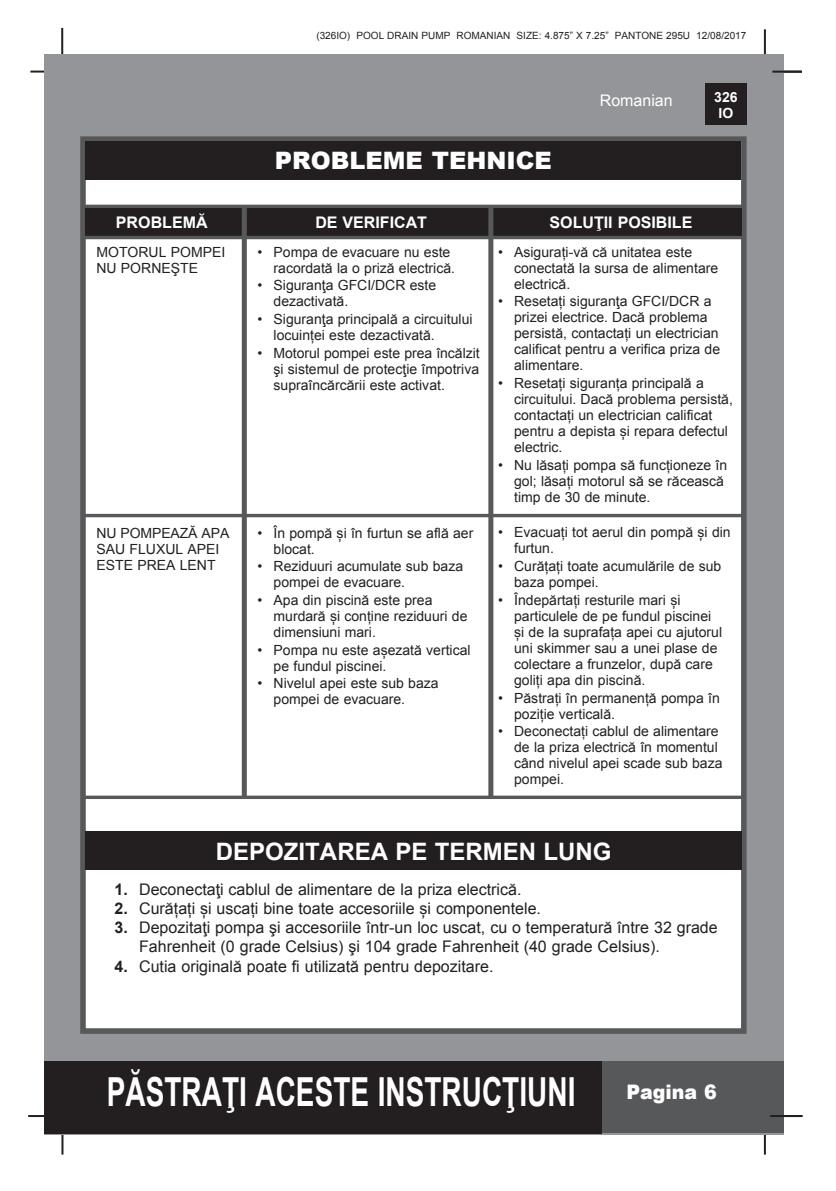
<style>
.page{position:relative;width:836px;height:1191px;background:#fff}
.page>*{position:absolute;margin:0;border:0;box-sizing:border-box;transform-origin:0 0}
.t1{font:700 40px "Arial";color:#fff;scale:.7 1}
.t2{font:700 24px "Arial";color:#fff}
.t3{font:900 24px "Arial";color:#fff}
.t4{font:900 20px "Arial";color:#fff;scale:.95 1}
.t5{font:16px "Arial";color:#231f20}
.t6{font:700 16px "Arial";color:#fff}
.t7{font:16px "Arial";color:#fff}
.t8{font:14px/16px "Arial";color:#231f20}
.t9{font:700 14px/16.8px "Arial";color:#fff;text-align:center}
.t10{font:10px "Arial";color:#231f20}
.s1{font-weight:700}
</style>
<div class="page">
<hr style="left:763px;top:29px;width:2px;height:34px;background:#231f20">
<hr style="left:763px;top:1123px;width:2px;height:31px;background:#231f20">
<hr style="left:30px;top:71px;width:26px;height:2px;background:#231f20">
<hr style="left:61px;top:28px;width:2px;height:36px;background:#231f20">
<hr style="left:61px;top:1122px;width:2px;height:32px;background:#231f20">
<hr style="left:28px;top:1115px;width:29px;height:2px;background:#231f20">
<div style="left:45px;top:54px;width:738px;height:1080px;background:#939598"></div>
<div style="left:80px;top:136px;width:666px;height:897px;background:#fff;border:6px solid #57585a"></div>
<div style="left:705px;top:84px;width:41px;height:41px;background:#231f20"></div>
<div style="left:45px;top:1061px;width:557px;height:73px;background:#231f20"></div>
<div style="left:602px;top:1061px;width:181px;height:72px;background:#57585a"></div>
<div style="left:85px;top:831px;width:656px;height:38px;background:#231f20"></div>
<hr style="left:769px;top:1115px;width:33px;height:2px;background:#231f20">
<hr style="left:772px;top:71px;width:29px;height:2px;background:#231f20">
<div style="left:85px;top:142px;width:656px;height:38px;background:#231f20"></div>
<div style="left:85px;top:207px;width:656px;height:29px;background:#231f20"></div>
<div style="left:242px;top:205px;width:5px;height:592px;background:#57585a"></div>
<hr style="left:83px;top:236px;width:661px;height:3px;background:#57585a">
<hr style="left:84px;top:205px;width:661px;height:3px;background:#57585a">
<div style="left:488px;top:205px;width:5px;height:591px;background:#57585a"></div>
<hr style="left:82px;top:514px;width:661px;height:3px;background:#57585a">
<svg style="left:85px;top:795px;width:658px;height:4px;background:#707173"></svg>
<p class="t10" style="left:316px;top:29px;width:431px">(326IO) POOL DRAIN PUMP ROMANIAN SIZE: 4.875” X 7.25” PANTONE 295U 12/08/2017</p>
<p class="t3" style="left:275px;top:143px;width:278px">PROBLEME TEHNICE</p>
<p class="t7" style="left:599px;top:90px;width:74px">Romanian</p>
<p class="t9" style="left:714px;top:89px;width:25px">326<br>IO</p>
<p class="t6" style="left:116px;top:211px;width:93px">PROBLEMĂ</p>
<p class="t6" style="left:315px;top:211px;width:113px">DE VERIFICAT</p>
<p class="t6" style="left:549px;top:211px;width:144px">SOLUŢII POSIBILE</p>
<p class="t8" style="left:273px;top:244px;width:183px;text-indent:-16px">• Pompa de evacuare nu este racordată la o priză electrică.</p>
<p class="t8" style="left:273px;top:278px;width:164px;text-indent:-16px">• Siguranţa GFCI/DCR este dezactivată.</p>
<p class="t8" style="left:273px;top:311px;width:200px;text-indent:-16px">• Siguranţa principală a circuitului locuinței este dezactivată.</p>
<p class="t8" style="left:273px;top:345px;width:207px;text-align:justify;text-indent:-16px">• Motorul pompei este prea încălzit şi sistemul de protecţie împotriva supraîncărcării este activat.</p>
<p class="t8" style="left:96px;top:244px;width:130px">MOTORUL POMPEI<br>NU PORNEŞTE</p>
<p class="t8" style="left:514px;top:244px;width:205px;text-indent:-16px">• Asigurați-vă că unitatea este conectată la sursa de alimentare electrică.</p>
<p class="t8" style="left:514px;top:294px;width:207px;text-indent:-16px">• Resetați siguranţa GFCI/DCR a prizei electrice. Dacă problema persistă, contactați un electrician calificat pentru a verifica priza de alimentare.</p>
<p class="t8" style="left:514px;top:375px;width:220px;text-indent:-16px">• Resetați siguranța principală a circuitului. Dacă problema persistă, contactați un electrician calificat pentru a depista și repara defectul electric.</p>
<p class="t8" style="left:514px;top:457px;width:214px;text-indent:-16px">• Nu lăsați pompa să funcționeze în gol; lăsați motorul să se răcească timp de 30 de minute.</p>
<p class="t8" style="left:514px;top:524px;width:218px;text-indent:-16px">• Evacuați tot aerul din pompă și din furtun.</p>
<p class="t8" style="left:514px;top:558px;width:208px;text-indent:-16px">• Curățați toate acumulările de sub baza pompei.</p>
<p class="t8" style="left:514px;top:592px;width:209px;text-indent:-16px">• Îndepărtați resturile mari și particulele de pe fundul piscinei și de la suprafața apei cu ajutorul uni skimmer sau a unei plase de colectare a frunzelor, după care goliți apa din piscină.</p>
<p class="t8" style="left:514px;top:689px;width:207px;text-indent:-16px">• Păstrați în permanență pompa în poziție verticală.</p>
<p class="t8" style="left:514px;top:723px;width:210px;text-indent:-16px">• Deconectați cablul de alimentare de la priza electrică în momentul când nivelul apei scade sub baza pompei.</p>
<p class="t8" style="left:273px;top:525px;width:201px;text-indent:-16px">• În pompă și în furtun se află aer blocat.</p>
<p class="t8" style="left:273px;top:558px;width:191px;text-indent:-16px">• Reziduuri acumulate sub baza pompei de evacuare.</p>
<p class="t8" style="left:273px;top:592px;width:195px;text-indent:-16px">• Apa din piscină este prea murdară și conține reziduuri de dimensiuni mari.</p>
<p class="t8" style="left:273px;top:642px;width:198px;text-indent:-16px">• Pompa nu este așezată vertical pe fundul piscinei.</p>
<p class="t8" style="left:273px;top:675px;width:166px;text-indent:-16px">• Nivelul apei este sub baza pompei de evacuare.</p>
<p class="t8" style="left:96px;top:525px;width:134px">NU POMPEAZĂ APA<br>SAU FLUXUL APEI<br>ESTE PREA LENT</p>
<p class="t2" style="left:216px;top:835px;width:397px">DEPOZITAREA PE TERMEN LUNG</p>
<p class="t5" style="left:115px;top:878px;width:408px"><span class="s1">1.</span> Deconectaţi cablul de alimentare de la priza electrică.</p>
<p class="t5" style="left:115px;top:898px;width:428px"><span class="s1">2.</span> Curățați și uscați bine toate accesoriile și componentele.</p>
<p class="t5" style="left:115px;top:917px;width:604px"><span class="s1">3.</span> Depozitaţi pompa şi accesoriile într-un loc uscat, cu o temperatură între 32 grade</p>
<p class="t5" style="left:139px;top:936px;width:522px">Fahrenheit (0 grade Celsius) şi 104 grade Fahrenheit (40 grade Celsius).</p>
<p class="t5" style="left:115px;top:955px;width:380px"><span class="s1">4.</span> Cutia originală poate fi utilizată pentru depozitare.</p>
<h1 class="t1" style="left:107px;top:1065px;width:670px">PĂSTRAŢI ACESTE INSTRUCŢIUNI</h1>
<h3 class="t4" style="left:626px;top:1077px;width:97px">Pagina 6</h3>
</div>
